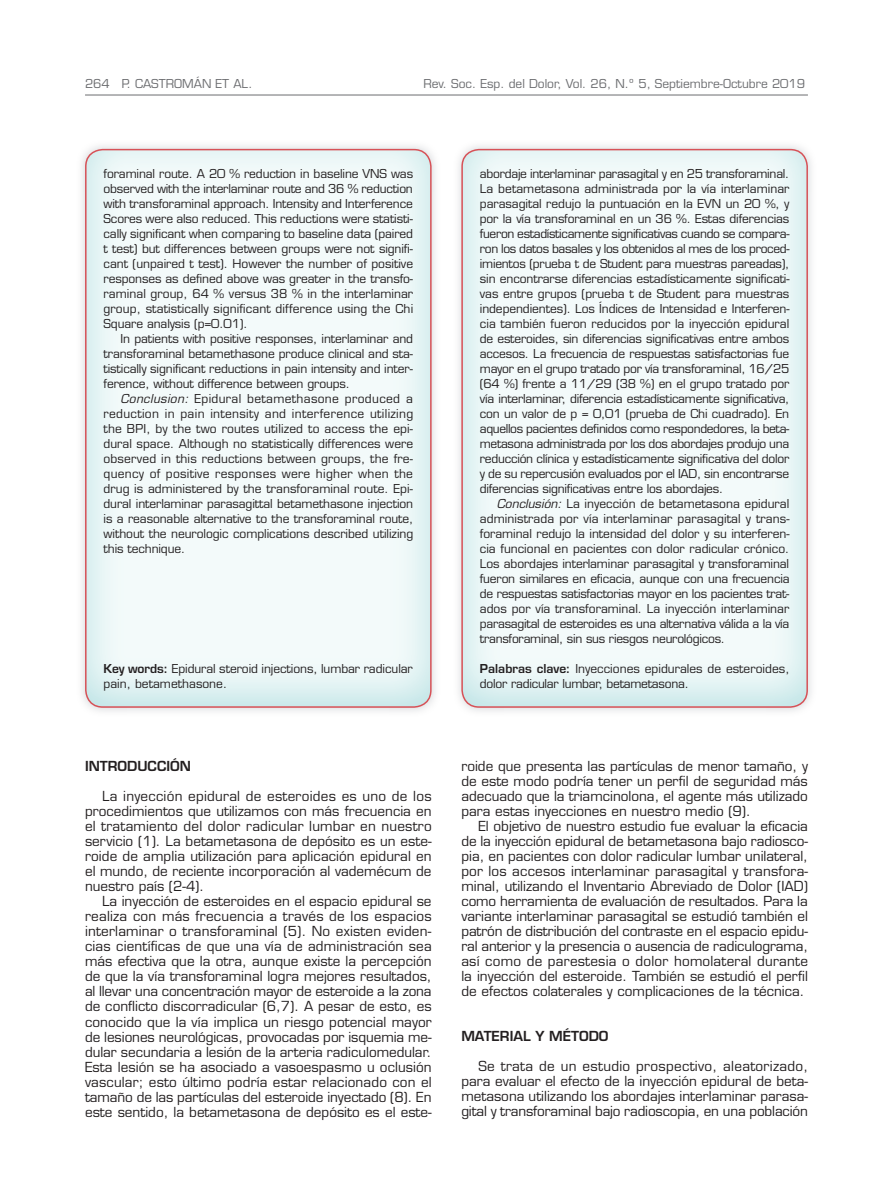
<style>
.page{position:relative;width:893px;height:1191px;background:#fff}
.page>*{position:absolute;margin:0;border:0;box-sizing:border-box;transform-origin:0 0}
.t1{font:13.5px/15px "Eurostile LT Std";color:#231f20;text-align:justify}
.t2{font:600 13.5px "Eurostile LT Std";color:#231f20}
.t3{font:12px/15px "Eurostile LT Std";letter-spacing:-.01em;color:#231f20;text-align:justify}
.t4{font:12px "Eurostile LT Std";color:#6c6d70}
.s1{font-style:italic}
.s2{font-weight:600}
</style>
<div class="page">
<hr style="left:85px;top:95px;width:723px;height:1px;background:#6c6d70">
<img style="left:86px;top:150px;width:345px;height:557px">
<div style="left:85px;top:149px;width:347px;height:559px;border:2px solid #d75157;border-radius:17px"></div>
<img style="left:462px;top:150px;width:345px;height:557px">
<div style="left:461px;top:149px;width:347px;height:559px;border:2px solid #d75157;border-radius:17px"></div>
<p class="t4" style="left:85px;top:76px;width:169px">264 P. CASTROMÁN ET AL.</p>
<p class="t4" style="left:423px;top:76px;width:383px">Rev. Soc. Esp. del Dolor, Vol. 26, N.º 5, Septiembre-Octubre 2019</p>
<p class="t3" style="left:104px;top:166px;width:311px">foraminal route. A 20 % reduction in baseline VNS was observed with the interlaminar route and 36 % reduction with transforaminal approach. Intensity and Interference Scores were also reduced. This reductions were statisti&shy;cally significant when comparing to baseline data (paired t test) but differences between groups were not signifi&shy;cant (unpaired t test). However the number of positive responses as defined above was greater in the transfo&shy;raminal group, 64 % versus 38 % in the interlaminar group, statistically significant difference using the Chi Square analysis (p=0.01).</p>
<p class="t3" style="left:104px;top:331px;width:311px;text-indent:17px">In patients with positive responses, interlaminar and transforaminal betamethasone produce clinical and sta&shy;tistically significant reductions in pain intensity and inter&shy;ference, without difference between groups.</p>
<p class="t3" style="left:104px;top:391px;width:311px;text-indent:17px"><span class="s1">Conclusion:</span> Epidural betamethasone produced a reduction in pain intensity and interference utilizing the BPI, by the two routes utilized to access the epi&shy;dural space. Although no statistically differences were observed in this reductions between groups, the fre&shy;quency of positive responses were higher when the drug is administered by the transforaminal route. Epi&shy;dural interlaminar parasagittal betamethasone injection is a reasonable alternative to the transforaminal route, without the neurologic complications described utilizing this technique.</p>
<p class="t3" style="left:104px;top:661px;width:311px"><span class="s2">Key words:</span> Epidural steroid injections, lumbar radicular pain, betamethasone.</p>
<p class="t2" style="left:85px;top:758px;width:107px">INTRODUCCIÓN</p>
<p class="t1" style="left:85px;top:789px;width:348px;text-indent:17px">La inyección epidural de esteroides es uno de los procedimientos que utilizamos con más frecuencia en el tratamiento del dolor radicular lumbar en nuestro servicio (1). La betametasona de depósito es un este&shy;roide de amplia utilización para aplicación epidural en el mundo, de reciente incorporación al vademécum de nuestro país (2-4).</p>
<p class="t1" style="left:85px;top:894px;width:348px;text-indent:17px">La inyección de esteroides en el espacio epidural se realiza con más frecuencia a través de los espacios interlaminar o transforaminal (5). No existen eviden&shy;cias científicas de que una vía de administración sea más efectiva que la otra, aunque existe la percepción de que la vía transforaminal logra mejores resultados, al llevar una concentración mayor de esteroide a la zona de conflicto discorradicular (6,7). A pesar de esto, es conocido que la vía implica un riesgo potencial mayor de lesiones neurológicas, provocadas por isquemia me&shy;dular secundaria a lesión de la arteria radiculomedular.<br>Esta lesión se ha asociado a vasoespasmo u oclusión vascular; esto último podría estar relacionado con el tamaño de las partículas del esteroide inyectado (8). En este sentido, la betametasona de depósito es el este-</p>
<p class="t3" style="left:480px;top:166px;width:311px">abordaje interlaminar parasagital y en 25 transforaminal.<br>La betametasona administrada por la vía interlaminar parasagital redujo la puntuación en la EVN un 20 %, y por la vía transforaminal en un 36 %. Estas diferencias fueron estadísticamente significativas cuando se compara&shy;ron los datos basales y los obtenidos al mes de los proced&shy;imientos (prueba t de Student para muestras pareadas), sin encontrarse diferencias estadísticamente significati&shy;vas entre grupos (prueba t de Student para muestras independientes). Los Índices de Intensidad e Interferen&shy;cia también fueron reducidos por la inyección epidural de esteroides, sin diferencias significativas entre ambos accesos. La frecuencia de respuestas satisfactorias fue mayor en el grupo tratado por vía transforaminal, 16/25 (64 %) frente a 11/29 (38 %) en el grupo tratado por vía interlaminar, diferencia estadísticamente significativa, con un valor de p = 0,01 (prueba de Chi cuadrado). En aquellos pacientes definidos como respondedores, la beta&shy;metasona administrada por los dos abordajes produjo una reducción clínica y estadísticamente significativa del dolor y de su repercusión evaluados por el IAD, sin encontrarse diferencias significativas entre los abordajes.</p>
<p class="t3" style="left:480px;top:496px;width:311px;text-indent:17px"><span class="s1">Conclusión:</span> La inyección de betametasona epidural administrada por vía interlaminar parasagital y trans&shy;foraminal redujo la intensidad del dolor y su interferen&shy;cia funcional en pacientes con dolor radicular crónico.<br>Los abordajes interlaminar parasagital y transforaminal fueron similares en eficacia, aunque con una frecuencia de respuestas satisfactorias mayor en los pacientes trat&shy;ados por vía transforaminal. La inyección interlaminar parasagital de esteroides es una alternativa válida a la vía transforaminal, sin sus riesgos neurológicos.</p>
<p class="t3" style="left:480px;top:661px;width:311px"><span class="s2">Palabras clave:</span> Inyecciones epidurales de esteroides, dolor radicular lumbar, betametasona.</p>
<p class="t1" style="left:461px;top:759px;width:348px">roide que presenta las partículas de menor tamaño, y de este modo podría tener un perfil de seguridad más adecuado que la triamcinolona, el agente más utilizado para estas inyecciones en nuestro medio (9).</p>
<p class="t1" style="left:461px;top:819px;width:348px;text-indent:17px">El objetivo de nuestro estudio fue evaluar la eficacia de la inyección epidural de betametasona bajo radiosco&shy;pia, en pacientes con dolor radicular lumbar unilateral, por los accesos interlaminar parasagital y transfora&shy;minal, utilizando el Inventario Abreviado de Dolor (IAD) como herramienta de evaluación de resultados. Para la variante interlaminar parasagital se estudió también el patrón de distribución del contraste en el espacio epidu&shy;ral anterior y la presencia o ausencia de radiculograma, así como de parestesia o dolor homolateral durante la inyección del esteroide. También se estudió el perfil de efectos colaterales y complicaciones de la técnica.</p>
<p class="t2" style="left:461px;top:1028px;width:149px">MATERIAL Y MÉTODO</p>
<p class="t1" style="left:461px;top:1059px;width:348px;text-indent:17px">Se trata de un estudio prospectivo, aleatorizado, para evaluar el efecto de la inyección epidural de beta&shy;metasona utilizando los abordajes interlaminar parasa&shy;gital y transforaminal bajo radioscopia, en una población</p>
</div>
